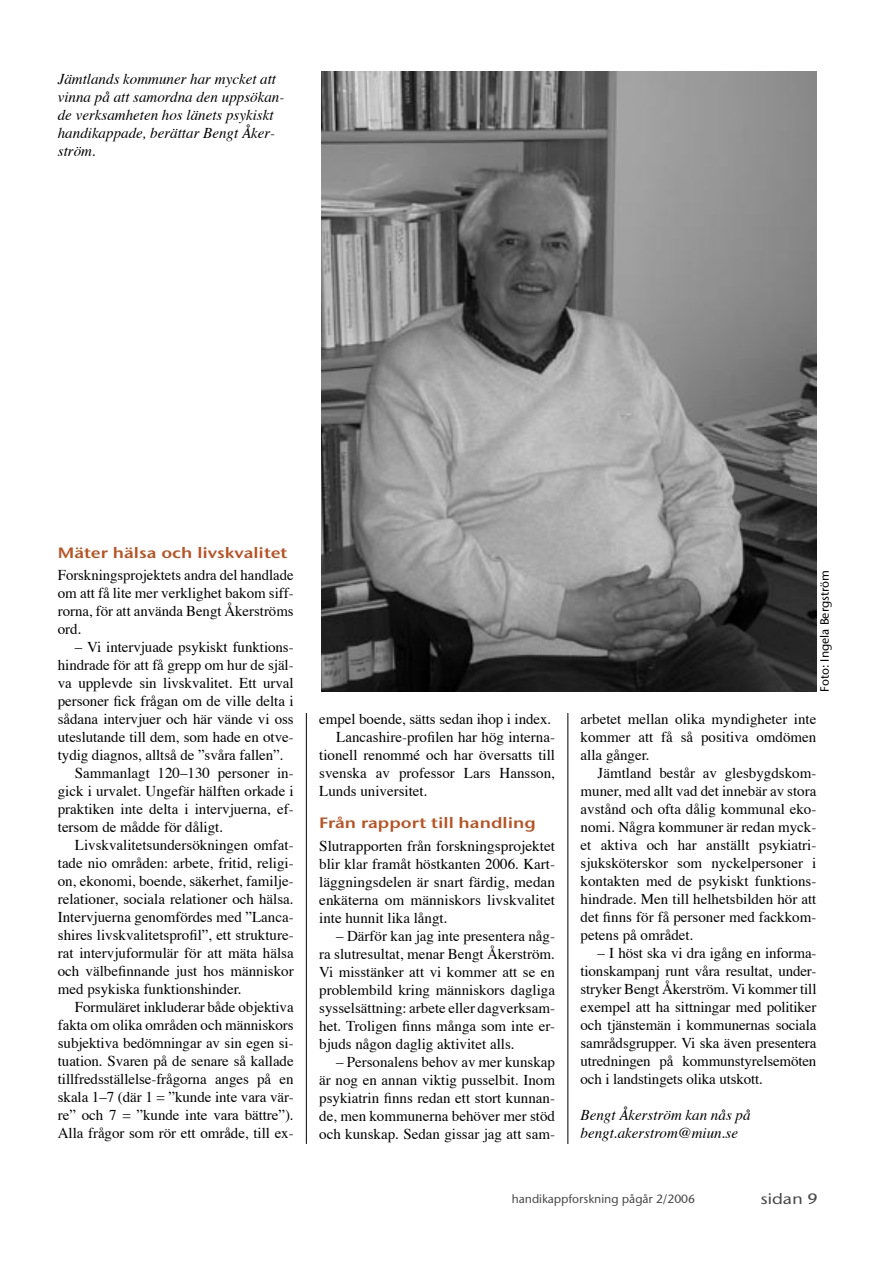
<style>
.page{position:relative;width:893px;height:1263px;background:#fff}
.page>*{position:absolute;margin:0;border:0;box-sizing:border-box;transform-origin:0 0}
.t1{font:15px/18px "Times";color:#000;text-align:justify}
.t2{font:italic 15px/18px "Times";color:#000}
.t3{font:15px "Stone Sans ITC Semi";color:#b85324;scale:1.2 1}
.t4{font:500 15px "Stone Sans ITC";color:#484848;scale:1.2 1}
.t5{font:500 12px "Stone Sans ITC";color:#484848}
.t6{font:500 12px "Stone Sans ITC";color:#000}
</style>
<div class="page">
<hr style="left:306px;top:74px;width:1px;height:1070px;background:#000">
<hr style="left:568px;top:74px;width:1px;height:1070px;background:#000">
<div style="left:56px;top:73px;width:761px;height:640px;background:#fff"></div>
<img style="left:321px;top:72px;width:495px;height:620px">
<p class="t2" style="left:58px;top:71px;width:228px">Jämtlands kommuner har mycket att vinna på att samordna den uppsökan&shy;de verksamheten hos länets psykiskt handikappade, berättar Bengt Åker&shy;ström.</p>
<p class="t3" style="left:58px;top:543px;width:193px">Mäter hälsa och livskvalitet</p>
<p class="t1" style="left:58px;top:567px;width:237px">Forskningsprojektets andra del handlade om att få lite mer verklighet bakom siff&shy;rorna, för att använda Bengt Åkerströms ord.</p>
<p class="t1" style="left:75px;top:639px;width:220px">– Vi intervjuade psykiskt funktions-</p>
<p class="t1" style="left:58px;top:657px;width:237px">hindrade för att få grepp om hur de själ-</p>
<p class="t1" style="left:58px;top:675px;width:237px">va upplevde sin livskvalitet. Ett urval</p>
<p class="t1" style="left:58px;top:693px;width:237px">personer fick frågan om de ville delta i</p>
<p class="t1" style="left:58px;top:711px;width:237px">sådana intervjuer och här vände vi oss</p>
<p class="t1" style="left:58px;top:729px;width:237px">uteslutande till dem, som hade en otve-</p>
<p class="t1" style="left:58px;top:747px;width:227px">tydig diagnos, alltså de ”svåra fallen”.</p>
<p class="t1" style="left:75px;top:765px;width:220px">Sammanlagt 120–130 personer in-</p>
<p class="t1" style="left:58px;top:783px;width:237px">gick i urvalet. Ungefär hälften orkade i</p>
<p class="t1" style="left:58px;top:801px;width:237px">praktiken inte delta i intervjuerna, ef-</p>
<p class="t1" style="left:58px;top:819px;width:167px">tersom de mådde för dåligt.</p>
<p class="t1" style="left:75px;top:837px;width:220px">Livskvalitetsundersökningen omfat-</p>
<p class="t1" style="left:58px;top:855px;width:237px">tade nio områden: arbete, fritid, religi-</p>
<p class="t1" style="left:58px;top:873px;width:237px">on, ekonomi, boende, säkerhet, familje-</p>
<p class="t1" style="left:58px;top:891px;width:237px">relationer, sociala relationer och hälsa.</p>
<p class="t1" style="left:58px;top:909px;width:237px">Intervjuerna genomfördes med ”Lanca-</p>
<p class="t1" style="left:58px;top:927px;width:237px">shires livskvalitetsprofil”, ett strukture-</p>
<p class="t1" style="left:58px;top:945px;width:237px">rat intervjuformulär för att mäta hälsa</p>
<p class="t1" style="left:58px;top:963px;width:237px">och välbefinnande just hos människor</p>
<p class="t1" style="left:58px;top:981px;width:185px">med psykiska funktionshinder.</p>
<p class="t1" style="left:75px;top:999px;width:220px">Formuläret inkluderar både objektiva</p>
<p class="t1" style="left:58px;top:1017px;width:237px">fakta om olika områden och människors</p>
<p class="t1" style="left:58px;top:1035px;width:237px">subjektiva bedömningar av sin egen si-</p>
<p class="t1" style="left:58px;top:1053px;width:237px">tuation. Svaren på de senare så kallade</p>
<p class="t1" style="left:58px;top:1071px;width:237px">tillfredsställelse-frågorna anges på en</p>
<p class="t1" style="left:58px;top:1089px;width:237px">skala 1–7 (där 1 = ”kunde inte vara vär-</p>
<p class="t1" style="left:58px;top:1107px;width:237px">re” och 7 = ”kunde inte vara bättre”).</p>
<p class="t1" style="left:58px;top:1125px;width:237px">Alla frågor som rör ett område, till ex-</p>
<p class="t1" style="left:319px;top:711px;width:234px">empel boende, sätts sedan ihop i index.</p>
<p class="t1" style="left:336px;top:729px;width:220px">Lancashire-profilen har hög interna-</p>
<p class="t1" style="left:319px;top:747px;width:237px">tionell renommé och har översatts till</p>
<p class="t1" style="left:319px;top:765px;width:237px">svenska av professor Lars Hansson,</p>
<p class="t1" style="left:319px;top:783px;width:110px">Lunds universitet.</p>
<p class="t3" style="left:319px;top:814px;width:182px">Från rapport till handling</p>
<p class="t1" style="left:319px;top:837px;width:237px">Slutrapporten från forskningsprojektet blir klar framåt höstkanten 2006. Kart&shy;läggningsdelen är snart färdig, medan enkäterna om människors livskvalitet inte hunnit lika långt.</p>
<p class="t1" style="left:319px;top:927px;width:237px;text-indent:17px">– Därför kan jag inte presentera någ&shy;ra slutresultat, menar Bengt Åkerström.<br>Vi misstänker att vi kommer att se en problembild kring människors dagliga sysselsättning: arbete eller dagverksam&shy;het. Troligen finns många som inte er&shy;bjuds någon daglig aktivitet alls.</p>
<p class="t1" style="left:319px;top:1053px;width:237px;text-indent:17px">– Personalens behov av mer kunskap är nog en annan viktig pusselbit. Inom psykiatrin finns redan ett stort kunnan&shy;de, men kommunerna behöver mer stöd och kunskap. Sedan gissar jag att sam-</p>
<p class="t6" style="left:817px;top:692px;width:123px;rotate:-90deg">Foto: Ingela Bergström</p>
<p class="t1" style="left:581px;top:711px;width:237px">arbetet mellan olika myndigheter inte kommer att få så positiva omdömen alla gånger.</p>
<p class="t1" style="left:581px;top:765px;width:237px;text-indent:17px">Jämtland består av glesbygdskom&shy;muner, med allt vad det innebär av stora avstånd och ofta dålig kommunal eko&shy;nomi. Några kommuner är redan myck&shy;et aktiva och har anställt psykiatri&shy;sjuksköterskor som nyckelpersoner i kontakten med de psykiskt funktions&shy;hindrade. Men till helhetsbilden hör att det finns för få personer med fackkom&shy;petens på området.</p>
<p class="t1" style="left:581px;top:945px;width:237px;text-indent:17px">– I höst ska vi dra igång en informa&shy;tionskampanj runt våra resultat, under&shy;stryker Bengt Åkerström. Vi kommer till exempel att ha sittningar med politiker och tjänstemän i kommunernas sociala samrådsgrupper. Vi ska även presentera utredningen på kommunstyrelsemöten och i landstingets olika utskott.</p>
<p class="t2" style="left:581px;top:1107px;width:171px">Bengt Åkerström kan nås på bengt.akerstrom@miun.se</p>
<p class="t5" style="left:512px;top:1191px;width:185px">handikappforskning pågår 2/2006</p>
<p class="t4" style="left:760px;top:1189px;width:49px">sidan 9</p>
</div>
